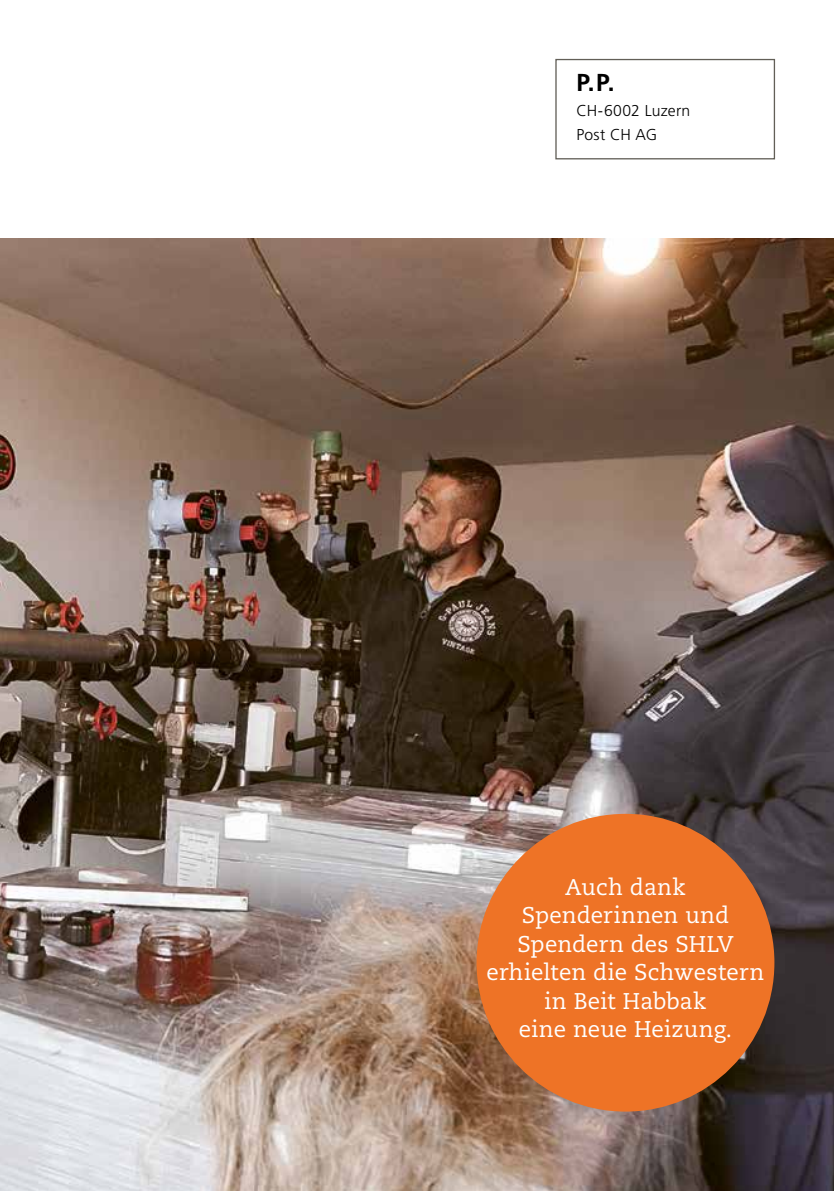
<style>
.page{position:relative;width:834px;height:1191px;background:#fff}
.page>*{position:absolute;margin:0;border:0;box-sizing:border-box;transform-origin:0 0}
.t1{font:700 24.5px "Frutiger LT Std";color:#000}
.t2{font:22.75px/28.3px "Caecilia";letter-spacing:.005em;color:#fff;text-align:center}
.t3{font:300 15.75px/24.5px "Frutiger LT Std";letter-spacing:.015em;color:#000}
</style>
<div class="page">
<img style="left:0;top:238px;width:833px;height:953px">
<div style="left:555px;top:59px;width:220px;height:100px;border:1px solid #625f57"></div>
<div style="left:476px;top:814px;width:298px;height:297px;background:#ee7326;border-radius:50%"></div>
<p class="t1" style="left:576px;top:68px;width:40px">P.P.</p>
<p class="t3" style="left:576px;top:98px;width:115px">CH-6002 Luzern<br>Post CH AG</p>
<p class="t2" style="left:486px;top:873px;width:279px">Auch dank<br>Spenderinnen und<br>Spendern des SHLV erhielten die Schwestern in Beit Habbak<br>eine neue Heizung.</p>
</div>
